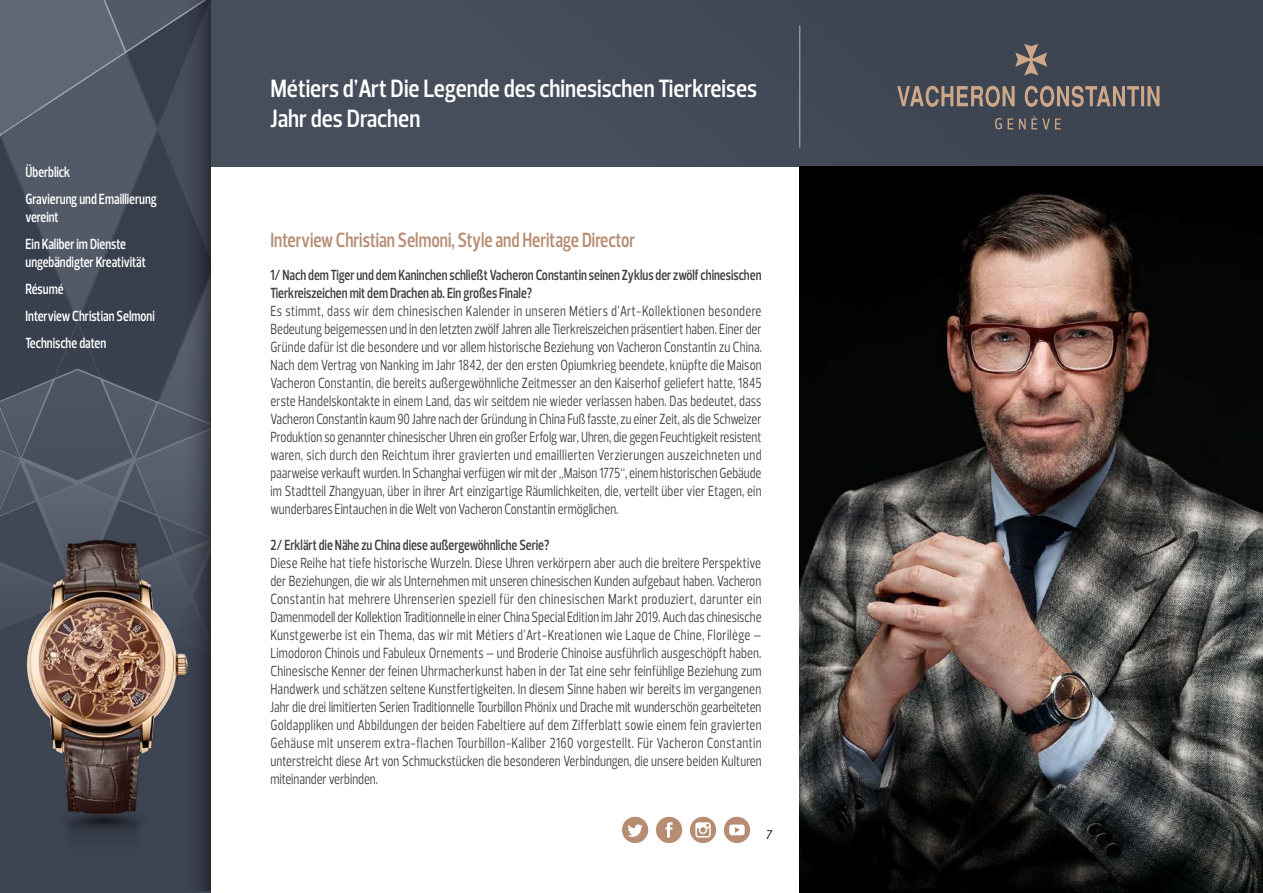
<style>
.page{position:relative;width:1263px;height:893px;background:#fff}
.page>*{position:absolute;margin:0;border:0;box-sizing:border-box;transform-origin:0 0}
.t1{font:600 25.5px/30.6px "Prelo Condensed";color:#fff}
.t2{font:600 21px "Prelo Condensed";color:#b68d72;scale:.9 1}
.t3{font:15px/18px "Prelo Condensed";color:#40403f;text-align:justify;scale:.9 1}
.t4{font:600 15px/18px "Prelo Condensed";color:#40403f;scale:.9 1}
.t5{font:600 15px/27px "Prelo Condensed";color:#fff;scale:.9 1}
.t6{font:italic 12.75px "Prelo";color:#000}
</style>
<div class="page">
<div style="left:210px;top:0;width:1053px;height:166px;background:#474e5b"></div>
<hr style="left:799px;top:26px;width:1px;height:122px;background:#b4b5b7">
<svg style="left:897px;top:44px;width:262px;height:85px"></svg>
<svg style="left:0;top:0;width:163px;height:867px;background:#4b5260"></svg>
<svg style="left:163px;top:0;width:47px;height:891px;background:#404653"></svg>
<img style="left:799px;top:214px;width:464px;height:679px">
<svg style="left:622px;top:817px;width:26px;height:26px"></svg>
<svg style="left:656px;top:817px;width:26px;height:26px"></svg>
<svg style="left:724px;top:817px;width:26px;height:26px"></svg>
<svg style="left:690px;top:817px;width:26px;height:26px"></svg>
<img style="left:20px;top:826px;width:165px;height:48px">
<img style="left:0;top:526px;width:208px;height:300px">
<div style="left:799px;top:166px;width:464px;height:48px;background:#000"></div>
<p class="t5" style="left:26px;top:158px;width:147px">Überblick<br>Gravierung und Emaillierung</p>
<p class="t5" style="left:26px;top:203px;width:113px">vereint<br>Ein Kaliber im Dienste</p>
<p class="t5" style="left:26px;top:248px;width:145px">ungebändigter Kreativität<br>Résumé<br>Interview Christian Selmoni<br>Technische daten</p>
<h1 class="t1" style="left:270px;top:73px;width:488px">Métiers d’Art Die Legende des chinesischen Tierkreises<br>Jahr des Drachen</h1>
<h2 class="t2" style="left:270px;top:227px;width:407px">Interview Christian Selmoni, Style and Heritage Director</h2>
<p class="t4" style="left:270px;top:266px;width:547px">1/ Nach dem Tiger und dem Kaninchen schließt Vacheron Constantin seinen Zyklus der zwölf chinesischen<br>Tierkreiszeichen mit dem Drachen ab. Ein großes Finale?</p>
<p class="t3" style="left:270px;top:302px;width:548px">Es stimmt, dass wir dem chinesischen Kalender in unseren Métiers d’Art-Kollektionen besondere Bedeutung beigemessen und in den letzten zwölf Jahren alle Tierkreiszeichen präsentiert haben. Einer der Gründe dafür ist die besondere und vor allem historische Beziehung von Vacheron Constantin zu China.<br>Nach dem Vertrag von Nanking im Jahr 1842, der den ersten Opiumkrieg beendete, knüpfte die Maison Vacheron Constantin, die bereits außergewöhnliche Zeitmesser an den Kaiserhof geliefert hatte, 1845 erste Handelskontakte in einem Land, das wir seitdem nie wieder verlassen haben. Das bedeutet, dass Vacheron Constantin kaum 90 Jahre nach der Gründung in China Fuß fasste, zu einer Zeit, als die Schweizer Produktion so genannter chinesischer Uhren ein großer Erfolg war, Uhren, die gegen Feuchtigkeit resistent waren, sich durch den Reichtum ihrer gravierten und emaillierten Verzierungen auszeichneten und paarweise verkauft wurden. In Schanghai verfügen wir mit der „Maison 1775“, einem historischen Gebäude im Stadtteil Zhangyuan, über in ihrer Art einzigartige Räumlichkeiten, die, verteilt über vier Etagen, ein wunderbares Eintauchen in die Welt von Vacheron Constantin ermöglichen.</p>
<p class="t4" style="left:270px;top:536px;width:312px">2/ Erklärt die Nähe zu China diese außergewöhnliche Serie?</p>
<p class="t3" style="left:270px;top:554px;width:547px">Diese Reihe hat tiefe historische Wurzeln. Diese Uhren verkörpern aber auch die breitere Perspektive der Beziehungen, die wir als Unternehmen mit unseren chinesischen Kunden aufgebaut haben. Vacheron Constantin hat mehrere Uhrenserien speziell für den chinesischen Markt produziert, darunter ein Damenmodell der Kollektion Traditionnelle in einer China Special Edition im Jahr 2019. Auch das chinesische Kunstgewerbe ist ein Thema, das wir mit Métiers d’Art-Kreationen wie Laque de Chine, Florilège – Limodoron Chinois und Fabuleux Ornements – und Broderie Chinoise ausführlich ausgeschöpft haben.<br>Chinesische Kenner der feinen Uhrmacherkunst haben in der Tat eine sehr feinfühlige Beziehung zum Handwerk und schätzen seltene Kunstfertigkeiten. In diesem Sinne haben wir bereits im vergangenen Jahr die drei limitierten Serien Traditionnelle Tourbillon Phönix und Drache mit wunderschön gearbeiteten Goldappliken und Abbildungen der beiden Fabeltiere auf dem Zifferblatt sowie einem fein gravierten Gehäuse mit unserem extra-flachen Tourbillon-Kaliber 2160 vorgestellt. Für Vacheron Constantin unterstreicht diese Art von Schmuckstücken die besonderen Verbindungen, die unsere beiden Kulturen miteinander verbinden.</p>
<p class="t6" style="left:765px;top:826px;width:8px">7</p>
</div>
